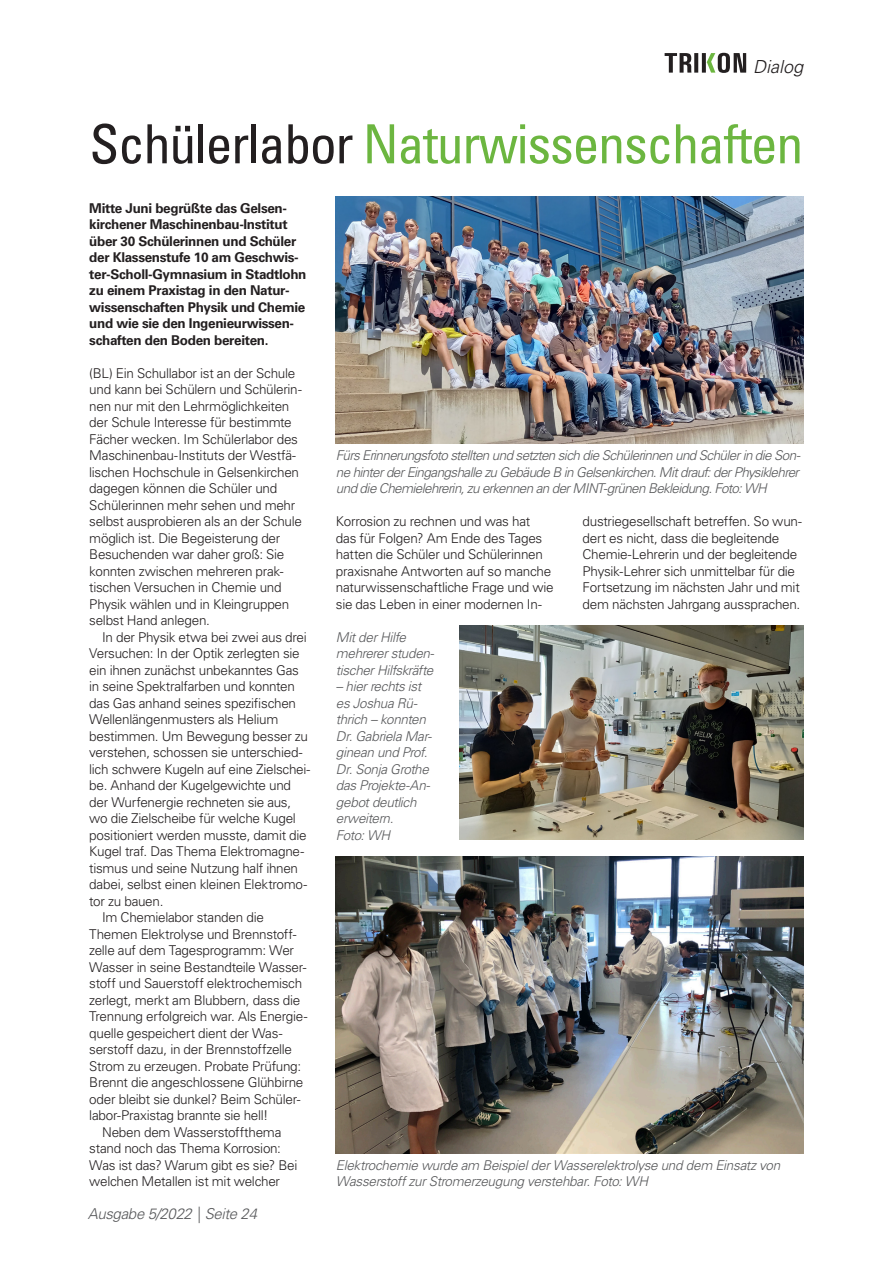
<style>
.page{position:relative;width:893px;height:1263px;background:#fff}
.page>*{position:absolute;margin:0;border:0;box-sizing:border-box;transform-origin:0 0}
.Headline_36{font:condensed 54px "Univers LT Std";letter-spacing:-.025em;color:#6cb640}
.t1{font:italic 300 18px "Univers LT Std";color:#231f20}
.t2{font:italic 300 15px "Univers LT Std";letter-spacing:-.02em;color:#57585a}
.FließtextEinrück{font:300 13.5px/16.5px "Univers LT Std";letter-spacing:-.02em;color:#231f20}
.Bildtext_Titel_80{font:italic 300 13.5px/16.5px "Univers LT Std";letter-spacing:-.025em;color:#57585a}
.Fließtext{font:300 13.5px/16.5px "Univers LT Std";letter-spacing:-.02em;color:#231f20}
.Aufmacher{font:700 13.5px/16.5px "Univers LT Std";letter-spacing:-.025em;color:#231f20}
.s1{color:#231f20}
</style>
<div class="page">
<svg style="left:665px;top:53px;width:81px;height:20px"></svg>
<img style="left:336px;top:856px;width:468px;height:297px">
<img style="left:336px;top:196px;width:468px;height:248px">
<img style="left:459px;top:625px;width:345px;height:215px">
<h2 class="t1" style="left:753px;top:55px;width:52px">Dialog</h2>
<p class="Headline_36" style="left:89px;top:110px;width:716px"><span class="s1">Schülerlabor</span> Naturwissenschaften</p>
<p class="Aufmacher" style="left:89px;top:200px;width:219px">Mitte Juni begrüßte das Gelsen&shy;kirchener Maschinenbau-Institut über 30 Schülerinnen und Schüler der Klassenstufe 10 am Geschwis&shy;ter-Scholl-Gymnasium in Stadtlohn zu einem Praxistag in den Natur&shy;wissenschaften Physik und Chemie und wie sie den Ingenieurwissen&shy;schaften den Boden bereiten.</p>
<p class="Fließtext" style="left:89px;top:365px;width:214px">(BL) Ein Schullabor ist an der Schule und kann bei Schülern und Schülerin&shy;nen nur mit den Lehrmöglichkeiten der Schule Interesse für bestimmte Fächer wecken. Im Schülerlabor des Maschinenbau-Instituts der Westfä&shy;lischen Hochschule in Gelsenkirchen dagegen können die Schüler und Schülerinnen mehr sehen und mehr selbst ausprobieren als an der Schule möglich ist. Die Begeisterung der Besuchenden war daher groß: Sie konnten zwischen mehreren prak&shy;tischen Versuchen in Chemie und Physik wählen und in Kleingruppen selbst Hand anlegen.</p>
<p class="FließtextEinrück" style="left:89px;top:629px;width:223px;text-indent:13px">In der Physik etwa bei zwei aus drei Versuchen: In der Optik zerlegten sie ein ihnen zunächst unbekanntes Gas in seine Spektralfarben und konnten das Gas anhand seines spezifischen Wellenlängenmusters als Helium bestimmen. Um Bewegung besser zu verstehen, schossen sie unterschied&shy;lich schwere Kugeln auf eine Zielschei&shy;be. Anhand der Kugelgewichte und der Wurfenergie rechneten sie aus, wo die Zielscheibe für welche Kugel positioniert werden musste, damit die Kugel traf. Das Thema Elektromagne&shy;tismus und seine Nutzung half ihnen dabei, selbst einen kleinen Elektromo&shy;tor zu bauen.</p>
<p class="FließtextEinrück" style="left:89px;top:909px;width:220px;text-indent:13px">Im Chemielabor standen die Themen Elektrolyse und Brennstoff&shy;zelle auf dem Tagesprogramm: Wer Wasser in seine Bestandteile Wasser&shy;stoff und Sauerstoff elektrochemisch zerlegt, merkt am Blubbern, dass die Trennung erfolgreich war. Als Energie&shy;quelle gespeichert dient der Was&shy;serstoff dazu, in der Brennstoffzelle Strom zu erzeugen. Probate Prüfung:<br>Brennt die angeschlossene Glühbirne oder bleibt sie dunkel? Beim Schüler&shy;labor-Praxistag brannte sie hell!</p>
<p class="FließtextEinrück" style="left:89px;top:1124px;width:210px;text-indent:13px">Neben dem Wasserstoffthema stand noch das Thema Korrosion:<br>Was ist das? Warum gibt es sie? Bei welchen Metallen ist mit welcher</p>
<p class="Bildtext_Titel_80" style="left:336px;top:447px;width:466px;text-align:justify">Fürs Erinnerungsfoto stellten und setzten sich die Schülerinnen und Schüler in die Son&shy;ne hinter der Eingangshalle zu Gebäude B in Gelsenkirchen. Mit drauf: der Physiklehrer und die Chemielehrerin, zu erkennen an der MINT-grünen Bekleidung. Foto: WH</p>
<p class="FließtextEinrück" style="left:583px;top:513px;width:221px">dustriegesellschaft betreffen. So wun&shy;dert es nicht, dass die begleitende Chemie-Lehrerin und der begleitende Physik-Lehrer sich unmittelbar für die Fortsetzung im nächsten Jahr und mit dem nächsten Jahrgang aussprachen.</p>
<p class="FließtextEinrück" style="left:336px;top:513px;width:219px">Korrosion zu rechnen und was hat das für Folgen? Am Ende des Tages hatten die Schüler und Schülerinnen praxisnahe Antworten auf so manche naturwissenschaftliche Frage und wie sie das Leben in einer modernen In-</p>
<p class="Bildtext_Titel_80" style="left:336px;top:629px;width:100px">Mit der Hilfe mehrerer studen&shy;tischer Hilfskräfte</p>
<p class="Bildtext_Titel_80" style="left:336px;top:678px;width:97px">– hier rechts ist es Joshua Rü&shy;thrich – konnten<br>Dr. Gabriela Mar&shy;ginean und Prof.<br>Dr. Sonja Grothe das Projekte-An&shy;gebot deutlich erweitern.</p>
<p class="Bildtext_Titel_80" style="left:336px;top:827px;width:56px">Foto: WH</p>
<p class="Bildtext_Titel_80" style="left:336px;top:1157px;width:446px">Elektrochemie wurde am Beispiel der Wasserelektrolyse und dem Einsatz von<br>Wasserstoff zur Stromerzeugung verstehbar. Foto: WH</p>
<p class="t2" style="left:88px;top:1205px;width:171px">Ausgabe 5/2022 | Seite 24</p>
</div>
